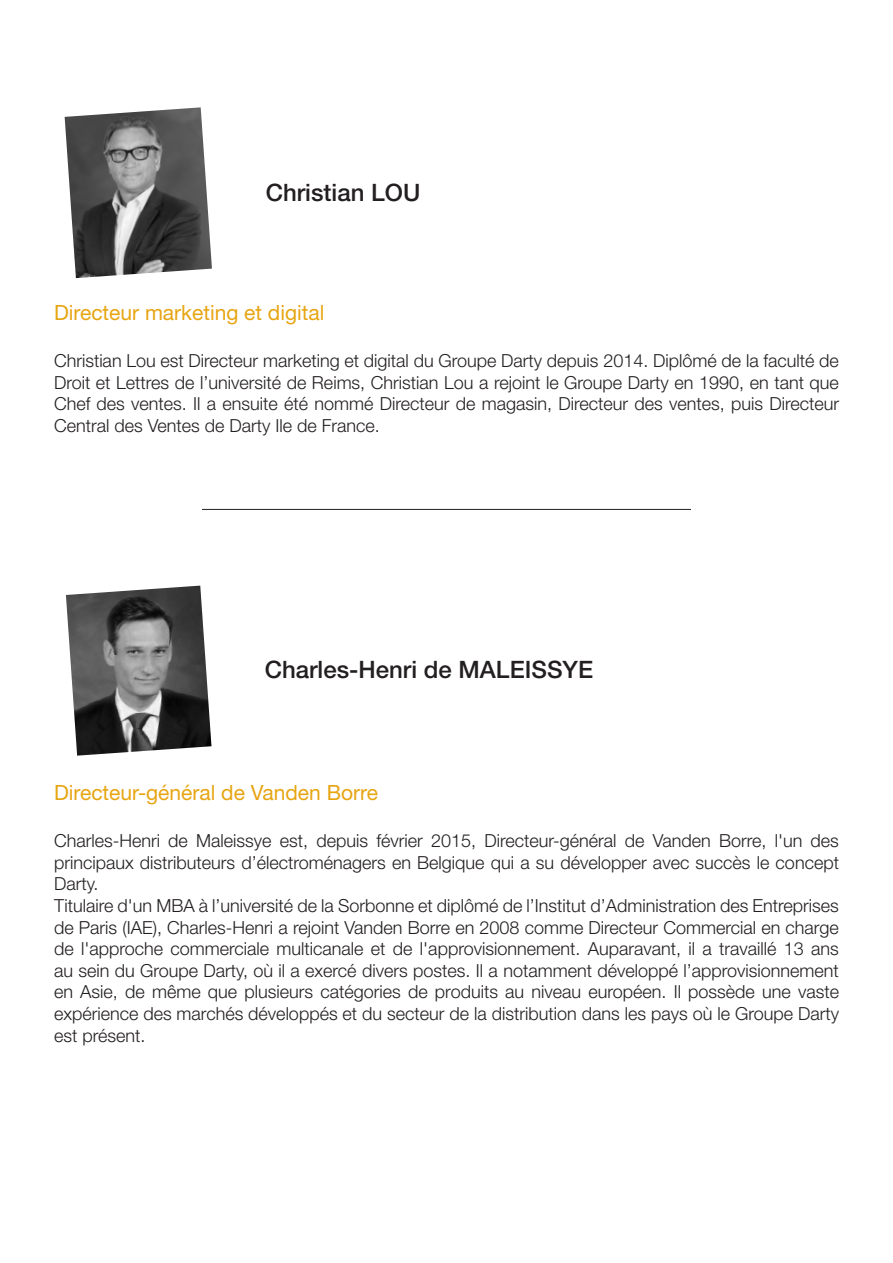
<style>
.page{position:relative;width:893px;height:1263px;background:#fff}
.page>*{position:absolute;margin:0;border:0;box-sizing:border-box;transform-origin:0 0}
.t1{font:500 24px "Helvetica Neue LT Std";color:#231f20}
.t2{font:21px "Helvetica Neue LT Std";color:#e7a512}
.t3{font:300 18px/21.6px "Helvetica Neue LT Std";color:#231f20}
</style>
<div class="page">
<img style="left:66px;top:586px;width:145px;height:170px">
<img style="left:65px;top:107px;width:147px;height:171px">
<hr style="left:202px;top:509px;width:489px;height:1px;background:#231f20">
<h1 class="t1" style="left:266px;top:178px;width:156px">Christian LOU</h1>
<p class="t2" style="left:54px;top:300px;width:272px">Directeur marketing et digital</p>
<p class="t3" style="left:54px;top:349px;width:786px;text-align:justify">Christian Lou est Directeur marketing et digital du Groupe Darty depuis 2014. Diplômé de la faculté de Droit et Lettres de l’université de Reims, Christian Lou a rejoint le Groupe Darty en 1990, en tant que Chef des ventes. Il a ensuite été nommé Directeur de magasin, Directeur des ventes, puis Directeur Central des Ventes de Darty Ile de France.</p>
<h1 class="t1" style="left:265px;top:656px;width:330px">Charles-Henri de MALEISSYE</h1>
<p class="t2" style="left:54px;top:780px;width:326px">Directeur-général de Vanden Borre</p>
<p class="t3" style="left:54px;top:830px;width:787px">Charles-Henri de Maleissye est, depuis février 2015, Directeur-général de Vanden Borre, l'un des principaux distributeurs d’électroménagers en Belgique qui a su développer avec succès le concept Darty.<br>Titulaire d'un MBA à l’université de la Sorbonne et diplômé de l’Institut d’Administration des Entreprises de Paris (IAE), Charles-Henri a rejoint Vanden Borre en 2008 comme Directeur Commercial en charge de l'approche commerciale multicanale et de l'approvisionnement. Auparavant, il a travaillé 13 ans au sein du Groupe Darty, où il a exercé divers postes. Il a notamment développé l’approvisionnement en Asie, de même que plusieurs catégories de produits au niveau européen. Il possède une vaste expérience des marchés développés et du secteur de la distribution dans les pays où le Groupe Darty est présent.</p>
</div>
